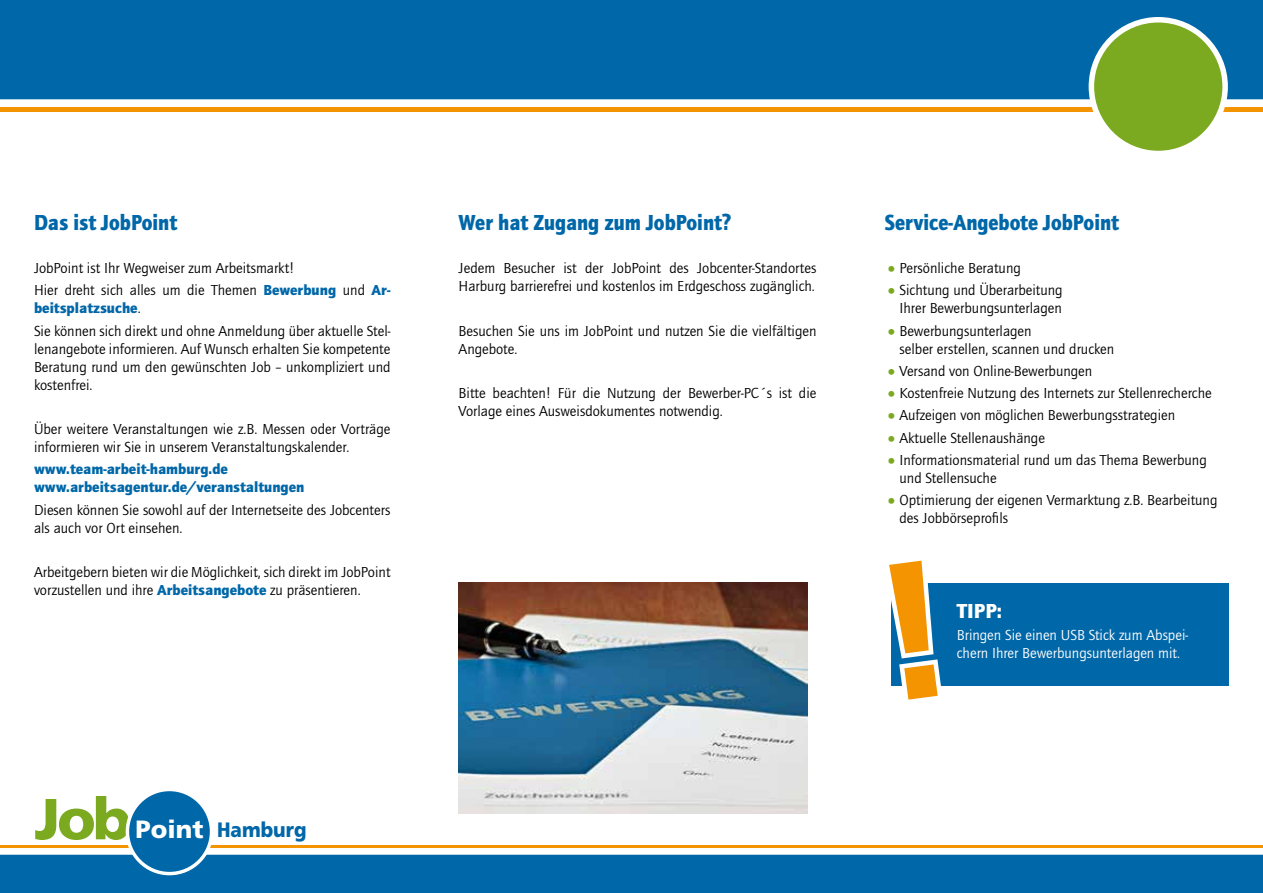
<style>
.page{position:relative;width:1263px;height:893px;background:#fff}
.page>*{position:absolute;margin:0;border:0;box-sizing:border-box;transform-origin:0 0}
.t1{font:900 57.75px "Frutiger";color:#7baa20}
.t2{font:900 22.5px "Quay Itc T";color:#0067a8;scale:.9 1}
.t3{font:900 21px "Quay Itc T";color:#fff}
.t4{font:900 20.85px "Frutiger LT Std";color:#0067a8;scale:.9 1}
.t5{font:15px/18px "Quay Itc T";color:#000}
.t6{font:15px/18px "Quay Itc T";color:#fff}
.t7{font:900 15px/18px "Quay Itc T";color:#0067a8}
.s1{font-weight:900;color:#0067a8}
.s2{font-family:"Frutiger";font-size:24.9px;color:#fff}
.s3{font-size:21px;color:#7baa20}
</style>
<div class="page">
<img style="left:459px;top:583px;width:349px;height:230px">
<div style="left:0;top:0;width:1263px;height:99px;background:#0067a8"></div>
<div style="left:0;top:855px;width:1263px;height:38px;background:#0067a8"></div>
<hr style="left:0;top:845px;width:1263px;height:3px;background:#f39400">
<div style="left:127px;top:789px;width:85px;height:85px;background:#0067a8;border-radius:50%"></div>
<div style="left:126px;top:788px;width:87px;height:87px;border:3px solid #fff;border-radius:50%"></div>
<div style="left:0;top:107px;width:1263px;height:5px;background:#f39400"></div>
<div style="left:1091px;top:20px;width:134px;height:134px;background:#7baa20;border-radius:50%"></div>
<div style="left:1089px;top:17px;width:139px;height:139px;border:5px solid #fff;border-radius:50%"></div>
<div style="left:892px;top:583px;width:337px;height:102px;background:#0067a8"></div>
<svg style="left:891px;top:583px;width:57px;height:103px"></svg>
<h2 class="t2" style="left:34px;top:209px;width:161px">Das ist JobPoint</h2>
<p class="t5" style="left:34px;top:257px;width:358px;line-height:22.2px">JobPoint ist Ihr Wegweiser zum Arbeitsmarkt!<br>Hier dreht sich alles um die Themen <span class="s1">Bewerbung</span> und <span class="s1">Ar-</span></p>
<p class="t5" style="left:34px;top:297px;width:358px;line-height:22.2px"><span class="s1">beitsplatzsuche</span>.<br>Sie können sich direkt und ohne Anmeldung über aktuelle Stel-</p>
<p class="t5" style="left:34px;top:339px;width:358px;text-align:justify">lenangebote informieren. Auf Wunsch erhalten Sie kompetente Beratung rund um den gewünschten Job – unkompliziert und kostenfrei.</p>
<p class="t5" style="left:34px;top:420px;width:358px">Über weitere Veranstaltungen wie z.B. Messen oder Vorträge informieren wir Sie in unserem Veranstaltungskalender.</p>
<p class="t7" style="left:34px;top:460px;width:272px">www.team-arbeit-hamburg.de www.arbeitsagentur.de/veranstaltungen</p>
<p class="t5" style="left:34px;top:500px;width:358px">Diesen können Sie sowohl auf der Internetseite des Jobcenters als auch vor Ort einsehen.</p>
<p class="t5" style="left:34px;top:563px;width:358px">Arbeitgebern bieten wir die Möglichkeit, sich direkt im JobPoint vorzustellen und ihre <span class="s1">Arbeitsangebote</span> zu präsentieren.</p>
<h2 class="t2" style="left:459px;top:209px;width:305px">Wer hat Zugang zum JobPoint?</h2>
<p class="t5" style="left:459px;top:259px;width:359px">Jedem Besucher ist der JobPoint des Jobcenter-Standortes<br>Harburg barrierefrei und kostenlos im Erdgeschoss zugänglich.</p>
<p class="t5" style="left:459px;top:321px;width:359px">Besuchen Sie uns im JobPoint und nutzen Sie die vielfältigen<br>Angebote.</p>
<p class="t5" style="left:459px;top:384px;width:359px">Bitte beachten! Für die Nutzung der Bewerber-PC´s ist die<br>Vorlage eines Ausweisdokumentes notwendig.</p>
<h1 class="t1" style="left:34px;top:784px;width:99px">Job</h1>
<h3 class="t4" style="left:135px;top:817px;width:192px"><span class="s2">Point</span> Hamburg</h3>
<h2 class="t2" style="left:884px;top:209px;width:262px">Service-Angebote JobPoint</h2>
<p class="t5" style="left:884px;top:259px;width:138px"><span class="s3">•</span>Persönliche Beratung</p>
<p class="t5" style="left:884px;top:281px;width:180px;text-align:right"><span class="s3">•</span>Sichtung und Überarbeitung<br>Ihrer Bewerbungsunterlagen</p>
<p class="t5" style="left:899px;top:321px;width:216px;text-indent:-15px"><span class="s3">•</span>Bewerbungsunterlagen<br>selber erstellen, scannen und drucken</p>
<p class="t5" style="left:884px;top:362px;width:209px"><span class="s3">•</span>Versand von Online-Bewerbungen</p>
<p class="t5" style="left:884px;top:384px;width:329px"><span class="s3">•</span>Kostenfreie Nutzung des Internets zur Stellenrecherche</p>
<p class="t5" style="left:884px;top:406px;width:292px"><span class="s3">•</span>Aufzeigen von möglichen Bewerbungsstrategien</p>
<p class="t5" style="left:884px;top:428px;width:162px"><span class="s3">•</span>Aktuelle Stellenaushänge</p>
<p class="t5" style="left:899px;top:451px;width:309px;text-indent:-15px"><span class="s3">•</span>Informationsmaterial rund um das Thema Bewerbung und Stellensuche</p>
<p class="t5" style="left:899px;top:491px;width:319px;text-indent:-15px"><span class="s3">•</span>Optimierung der eigenen Vermarktung z.B. Bearbeitung des Jobbörseprofils</p>
<h3 class="t3" style="left:957px;top:599px;width:47px">TIPP:</h3>
<p class="t6" style="left:957px;top:626px;width:233px">Bringen Sie einen USB Stick zum Abspei&shy;chern Ihrer Bewerbungsunterlagen mit.</p>
</div>
